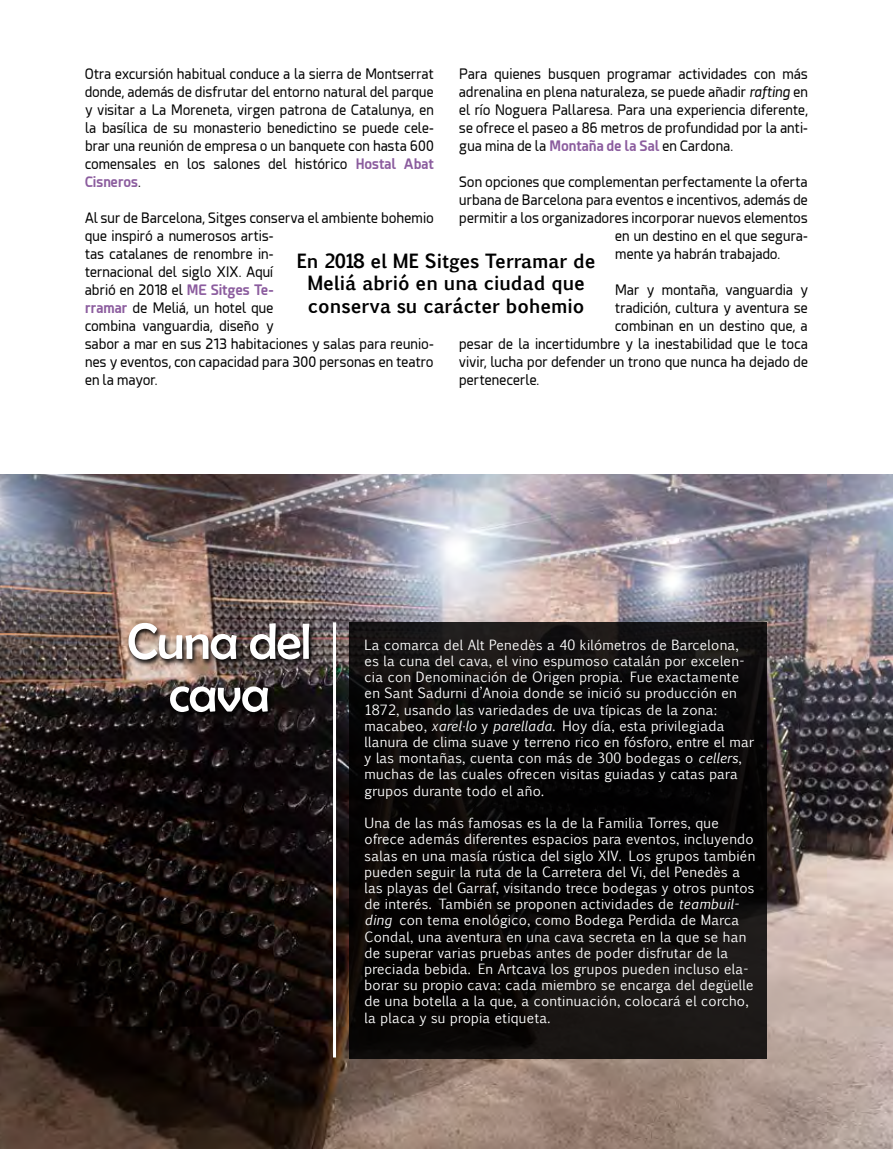
<style>
.page{position:relative;width:893px;height:1149px;background:#fff}
.page>*{position:absolute;margin:0;border:0;box-sizing:border-box;transform-origin:0 0}
.t1{font:51.45px/52.5px "Berlin Sans FB";letter-spacing:-.02em;color:#fff;text-align:center}
.t2{font:700 18.75px/22.5px "Euphemia UCAS";color:#000;text-align:center}
.t3{font:14.25px/18px "Esphimere";letter-spacing:.01em;color:#000;scale:.95 1}
.t4{font:14.25px/18px "Esphimere";letter-spacing:.01em;color:#000;text-align:justify;scale:.94 1}
.t5{font:13.5px/16.2px "Euphemia UCAS";letter-spacing:.02em;color:#fff}
.s1{font-style:italic}
.s2{font-weight:700;color:#8b5c9e}
</style>
<div class="page">
<img style="left:0;top:474px;width:893px;height:674px">
<svg style="left:349px;top:622px;width:417px;height:436px;background:#0b0909"></svg>
<div style="left:126px;top:621px;width:190px;height:98px;background:#000;opacity:.95"></div>
<hr style="left:333px;top:622px;width:3px;height:435px;background:#fff">
<p class="t3" style="left:459px;top:65px;width:369px;text-align:justify">Para quienes busquen programar actividades con más adrenalina en plena naturaleza, se puede añadir <span class="s1">rafting</span> en el río Noguera Pallaresa. Para una experiencia diferente, se ofrece el paseo a 86 metros de profundidad por la anti&shy;gua mina de la <span class="s2">Montaña de la Sal</span> en Cardona.</p>
<p class="t3" style="left:459px;top:173px;width:368px">Son opciones que complementan perfectamente la oferta</p>
<p class="t3" style="left:459px;top:191px;width:369px">urbana de Barcelona para eventos e incentivos, además de</p>
<p class="t3" style="left:459px;top:209px;width:369px">permitir a los organizadores incorporar nuevos elementos</p>
<p class="t3" style="left:615px;top:227px;width:204px">en un destino en el que segura-</p>
<p class="t3" style="left:615px;top:245px;width:175px">mente ya habrán trabajado.</p>
<p class="t3" style="left:615px;top:281px;width:204px">Mar y montaña, vanguardia y</p>
<p class="t3" style="left:615px;top:299px;width:204px">tradición, cultura y aventura se</p>
<p class="t3" style="left:615px;top:317px;width:204px">combinan en un destino que, a</p>
<p class="t3" style="left:459px;top:335px;width:369px">pesar de la incertidumbre y la inestabilidad que le toca</p>
<p class="t3" style="left:459px;top:353px;width:369px">vivir, lucha por defender un trono que nunca ha dejado de</p>
<p class="t3" style="left:459px;top:371px;width:86px">pertenecerle.</p>
<p class="t4" style="left:85px;top:65px;width:372px">Otra excursión habitual conduce a la sierra de Montserrat donde, además de disfrutar del entorno natural del parque y visitar a La Moreneta, virgen patrona de Catalunya, en la basílica de su monasterio benedictino se puede cele&shy;brar una reunión de empresa o un banquete con hasta 600 comensales en los salones del histórico <span class="s2">Hostal Abat Cisneros</span>.</p>
<p class="t3" style="left:85px;top:209px;width:369px">Al sur de Barcelona, Sitges conserva el ambiente bohemio que inspiró a numerosos artis-<br>tas catalanes de renombre in-<br>ternacional del siglo XIX. Aquí<br>abrió en 2018 el <span class="s2">ME Sitges Te-<br>rramar</span> de Meliá, un hotel que<br>combina vanguardia, diseño y<br>sabor a mar en sus 213 habitaciones y salas para reunio&shy;nes y eventos, con capacidad para 300 personas en teatro en la mayor.</p>
<h2 class="t2" style="left:297px;top:249px;width:301px">En 2018 el ME Sitges Terramar de<br>Meliá abrió en una ciudad que conserva su carácter bohemio</h2>
<h1 class="t1" style="left:127px;top:614px;width:186px">Cuna del cava</h1>
<p class="t5" style="left:365px;top:635px;width:391px">La comarca del Alt Penedès a 40 kilómetros de Barcelona, es la cuna del cava, el vino espumoso catalán por excelen&shy;cia con Denominación de Origen propia. Fue exactamente en Sant Sadurni d’Anoia donde se inició su producción en 1872, usando las variedades de uva típicas de la zona: macabeo, <span class="s1">xarel·lo</span> y <span class="s1">parellada</span>. Hoy día, esta privilegiada llanura de clima suave y terreno rico en fósforo, entre el mar y las montañas, cuenta con más de 300 bodegas o <span class="s1">cellers</span>, muchas de las cuales ofrecen visitas guiadas y catas para grupos durante todo el año.</p>
<p class="t5" style="left:365px;top:814px;width:392px">Una de las más famosas es la de la Familia Torres, que ofrece además diferentes espacios para eventos, incluyendo salas en una masía rústica del siglo XIV. Los grupos también pueden seguir la ruta de la Carretera del Vi, del Penedès a las playas del Garraf, visitando trece bodegas y otros puntos de interés. También se proponen actividades de <span class="s1">teambuil&shy;ding</span> con tema enológico, como Bodega Perdida de Marca Condal, una aventura en una cava secreta en la que se han de superar varias pruebas antes de poder disfrutar de la preciada bebida. En Artcava los grupos pueden incluso ela&shy;borar su propio cava: cada miembro se encarga del degüelle de una botella a la que, a continuación, colocará el corcho, la placa y su propia etiqueta.</p>
</div>
